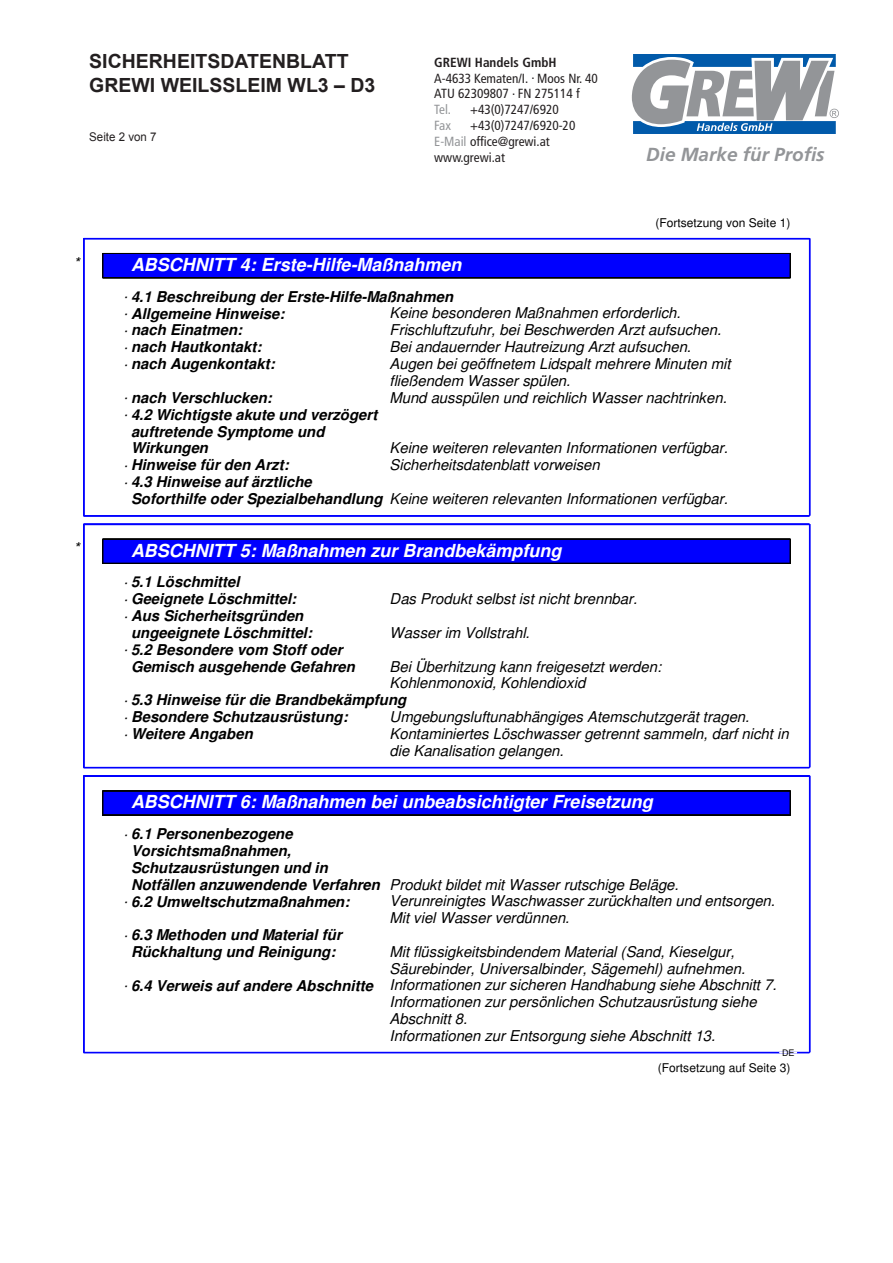
<style>
.page{position:relative;width:893px;height:1263px;background:#fff}
.page>*{position:absolute;margin:0;border:0;box-sizing:border-box;transform-origin:0 0}
.t1{font:700 19.5px/23.4px "Arial";color:#231f20}
.t2{font:italic 700 18.9px "Frutiger";color:#939598}
.t3{font:italic 700 18px "Helvetica";color:#fff}
.t4{font:italic 14.85px/16.6px "Helvetica";color:#000}
.t5{font:italic 700 14.85px/17px "Helvetica";color:#000}
.t6{font:condensed 13.2px/15.9px "Frutiger";color:#231f20}
.t7{font:700 condensed 13.2px "Frutiger";color:#231f20}
.t8{font:condensed 13.2px "Frutiger";letter-spacing:-.02em;color:#939598}
.t9{font:12px "Helvetica";letter-spacing:-.005em;color:#000}
.t10{font:12px "Arial";color:#231f20;scale:.96 1}
.t11{font:9px "Helvetica";color:#000}
.s1{color:#939598}
.s2{font-weight:400}
.s3{font-weight:700}
</style>
<div class="page">
<div style="left:103px;top:253px;width:687px;height:25px;background:#00f"></div>
<hr style="left:103px;top:253px;width:687px;height:1px;background:#000">
<hr style="left:103px;top:277px;width:687px;height:1px;background:#000">
<svg style="left:102px;top:253px;width:1px;height:25px"></svg>
<svg style="left:790px;top:253px;width:1px;height:25px"></svg>
<hr style="left:84px;top:238px;width:725px;height:1px;background:#00f">
<hr style="left:84px;top:239px;width:725px;height:1px;background:#00f">
<hr style="left:84px;top:515px;width:725px;height:1px;background:#00f">
<hr style="left:84px;top:516px;width:725px;height:1px;background:#00f">
<hr style="left:83px;top:238px;width:1px;height:278px;background:#00f">
<hr style="left:809px;top:238px;width:1px;height:278px;background:#00f">
<hr style="left:84px;top:238px;width:1px;height:278px;background:#00f">
<hr style="left:810px;top:238px;width:1px;height:278px;background:#00f">
<div style="left:103px;top:539px;width:687px;height:24px;background:#00f"></div>
<hr style="left:103px;top:539px;width:687px;height:1px;background:#000">
<hr style="left:103px;top:563px;width:687px;height:1px;background:#000">
<svg style="left:102px;top:539px;width:1px;height:25px"></svg>
<svg style="left:790px;top:539px;width:1px;height:25px"></svg>
<hr style="left:84px;top:524px;width:725px;height:1px;background:#00f">
<hr style="left:84px;top:767px;width:725px;height:1px;background:#00f">
<hr style="left:84px;top:768px;width:725px;height:1px;background:#00f">
<hr style="left:83px;top:524px;width:1px;height:243px;background:#00f">
<hr style="left:809px;top:524px;width:1px;height:243px;background:#00f">
<hr style="left:84px;top:524px;width:1px;height:243px;background:#00f">
<hr style="left:810px;top:524px;width:1px;height:243px;background:#00f">
<div style="left:103px;top:791px;width:687px;height:24px;background:#00f"></div>
<hr style="left:103px;top:791px;width:687px;height:1px;background:#000">
<hr style="left:103px;top:815px;width:687px;height:1px;background:#000">
<svg style="left:102px;top:791px;width:1px;height:24px"></svg>
<svg style="left:790px;top:791px;width:1px;height:24px"></svg>
<hr style="left:84px;top:775px;width:725px;height:1px;background:#00f">
<hr style="left:84px;top:776px;width:725px;height:1px;background:#00f">
<hr style="left:84px;top:1052px;width:725px;height:1px;background:#00f">
<svg style="left:780px;top:1052px;width:17px;height:1px"></svg>
<hr style="left:83px;top:776px;width:1px;height:276px;background:#00f">
<hr style="left:809px;top:776px;width:1px;height:276px;background:#00f">
<hr style="left:84px;top:776px;width:1px;height:276px;background:#00f">
<hr style="left:810px;top:776px;width:1px;height:276px;background:#00f">
<svg style="left:632px;top:54px;width:207px;height:80px"></svg>
<h1 class="t1" style="left:89px;top:50px;width:288px">SICHERHEITSDATENBLATT<br>GREWI WEILSSLEIM WL3 – D3</h1>
<p class="t10" style="left:89px;top:128px;width:72px">Seite 2 von 7</p>
<p class="t7" style="left:434px;top:54px;width:124px">GREWI Handels GmbH</p>
<p class="t6" style="left:434px;top:70px;width:165px">A-4633 Kematen/I. . Moos Nr. 40<br>ATU 62309807 . FN 275114 f</p>
<p class="t8" style="left:434px;top:102px;width:18px">Tel.</p>
<p class="t6" style="left:470px;top:102px;width:90px">+43(0)7247/6920</p>
<p class="t8" style="left:434px;top:118px;width:18px">Fax</p>
<p class="t6" style="left:434px;top:118px;width:143px;text-indent:36px">+43(0)7247/6920-20<br><span class="s1">E-Mail</span> office@grewi.at www.grewi.at</p>
<p class="t2" style="left:646px;top:143px;width:180px">Die Marke für Profis</p>
<p class="t9" style="left:655px;top:219px;width:136px">(Fortsetzung von Seite 1)</p>
<p class="t4" style="left:74px;top:254px;width:7px">*</p>
<p class="t3" style="left:131px;top:254px;width:332px">ABSCHNITT 4: Erste-Hilfe-Maßnahmen</p>
<p class="t5" style="left:123px;top:288px;width:332px"><span class="s2">·</span> 4.1 Beschreibung der Erste-Hilfe-Maßnahmen <span class="s2">·</span> Allgemeine Hinweise:</p>
<p class="t4" style="left:390px;top:305px;width:293px">Keine besonderen Maßnahmen erforderlich.</p>
<p class="t5" style="left:123px;top:322px;width:121px"><span class="s2">·</span> nach Einatmen:</p>
<p class="t4" style="left:390px;top:322px;width:333px">Frischluftzufuhr, bei Beschwerden Arzt aufsuchen.</p>
<p class="t5" style="left:123px;top:339px;width:140px"><span class="s2">·</span> nach Hautkontakt:</p>
<p class="t4" style="left:390px;top:339px;width:303px">Bei andauernder Hautreizung Arzt aufsuchen.</p>
<p class="t5" style="left:123px;top:355px;width:153px"><span class="s2">·</span> nach Augenkontakt:</p>
<p class="t4" style="left:390px;top:355px;width:343px">Augen bei geöffnetem Lidspalt mehrere Minuten mit fließendem Wasser spülen.</p>
<p class="t5" style="left:123px;top:389px;width:151px"><span class="s2">·</span> nach Verschlucken:</p>
<p class="t4" style="left:390px;top:389px;width:339px">Mund ausspülen und reichlich Wasser nachtrinken.</p>
<p class="t5" style="left:131px;top:406px;width:248px;text-indent:-8px"><span class="s2">·</span> 4.2 Wichtigste akute und verzögert auftretende Symptome und<br>Wirkungen</p>
<p class="t4" style="left:390px;top:440px;width:340px">Keine weiteren relevanten Informationen verfügbar.</p>
<p class="t5" style="left:123px;top:457px;width:167px"><span class="s2">·</span> Hinweise für den Arzt:</p>
<p class="t4" style="left:390px;top:457px;width:212px">Sicherheitsdatenblatt vorweisen</p>
<p class="t5" style="left:131px;top:474px;width:598px;text-indent:-8px"><span class="s2">·</span> 4.3 Hinweise auf ärztliche<br>Soforthilfe oder Spezialbehandlung <span class="s2">Keine weiteren relevanten Informationen verfügbar.</span></p>
<p class="t4" style="left:74px;top:540px;width:7px">*</p>
<p class="t3" style="left:131px;top:540px;width:433px">ABSCHNITT 5: Maßnahmen zur Brandbekämpfung</p>
<p class="t5" style="left:123px;top:574px;width:175px"><span class="s2">·</span> 5.1 Löschmittel<br><span class="s2">·</span> Geeignete Löschmittel:</p>
<p class="t4" style="left:390px;top:590px;width:249px">Das Produkt selbst ist nicht brennbar.</p>
<p class="t5" style="left:123px;top:607px;width:191px;text-align:center"><span class="s2">·</span> Aus Sicherheitsgründen ungeeignete Löschmittel:</p>
<p class="t4" style="left:390px;top:624px;width:142px">Wasser im Vollstrahl.</p>
<p class="t5" style="left:131px;top:641px;width:225px;text-indent:-8px"><span class="s2">·</span> 5.2 Besondere vom Stoff oder<br>Gemisch ausgehende Gefahren</p>
<p class="t4" style="left:390px;top:658px;width:274px">Bei Überhitzung kann freigesetzt werden:</p>
<p class="t4" style="left:390px;top:675px;width:197px">Kohlenmonoxid, Kohlendioxid</p>
<p class="t5" style="left:123px;top:692px;width:286px"><span class="s2">·</span> 5.3 Hinweise für die Brandbekämpfung</p>
<p class="t5" style="left:123px;top:708px;width:226px"><span class="s2">·</span> Besondere Schutzausrüstung:</p>
<p class="t4" style="left:390px;top:708px;width:361px">Umgebungsluftunabhängiges Atemschutzgerät tragen.</p>
<p class="t5" style="left:123px;top:725px;width:132px"><span class="s2">·</span> Weitere Angaben</p>
<p class="t4" style="left:390px;top:725px;width:401px">Kontaminiertes Löschwasser getrennt sammeln, darf nicht in die Kanalisation gelangen.</p>
<p class="t3" style="left:131px;top:792px;width:524px">ABSCHNITT 6: Maßnahmen bei unbeabsichtigter Freisetzung</p>
<p class="t5" style="left:123px;top:825px;width:171px"><span class="s2">·</span> 6.1 Personenbezogene</p>
<p class="t5" style="left:131px;top:842px;width:162px">Vorsichtsmaßnahmen,</p>
<p class="t5" style="left:131px;top:859px;width:198px">Schutzausrüstungen und in</p>
<p class="t4" style="left:131px;top:876px;width:549px"><span class="s3">Notfällen anzuwendende Verfahren</span> Produkt bildet mit Wasser rutschige Beläge.</p>
<p class="t5" style="left:123px;top:893px;width:228px"><span class="s2">·</span> 6.2 Umweltschutzmaßnahmen:</p>
<p class="t4" style="left:390px;top:893px;width:387px">Verunreinigtes Waschwasser zurückhalten und entsorgen.<br>Mit viel Wasser verdünnen.</p>
<p class="t5" style="left:123px;top:926px;width:221px;text-align:center"><span class="s2">·</span> 6.3 Methoden und Material für<br>Rückhaltung und Reinigung:</p>
<p class="t4" style="left:390px;top:943px;width:347px">Mit flüssigkeitsbindendem Material (Sand, Kieselgur,</p>
<p class="t4" style="left:390px;top:960px;width:357px">Säurebinder, Universalbinder, Sägemehl) aufnehmen.</p>
<p class="t4" style="left:123px;top:977px;width:655px">· <span class="s3">6.4 Verweis auf andere Abschnitte</span> Informationen zur sicheren Handhabung siehe Abschnitt 7.</p>
<p class="t4" style="left:390px;top:994px;width:369px">Informationen zur persönlichen Schutzausrüstung siehe</p>
<p class="t4" style="left:390px;top:1010px;width:79px">Abschnitt 8.</p>
<p class="t4" style="left:390px;top:1027px;width:327px">Informationen zur Entsorgung siehe Abschnitt 13.</p>
<p class="t11" style="left:782px;top:1049px;width:14px">DE</p>
<p class="t9" style="left:658px;top:1062px;width:134px">(Fortsetzung auf Seite 3)</p>
</div>
